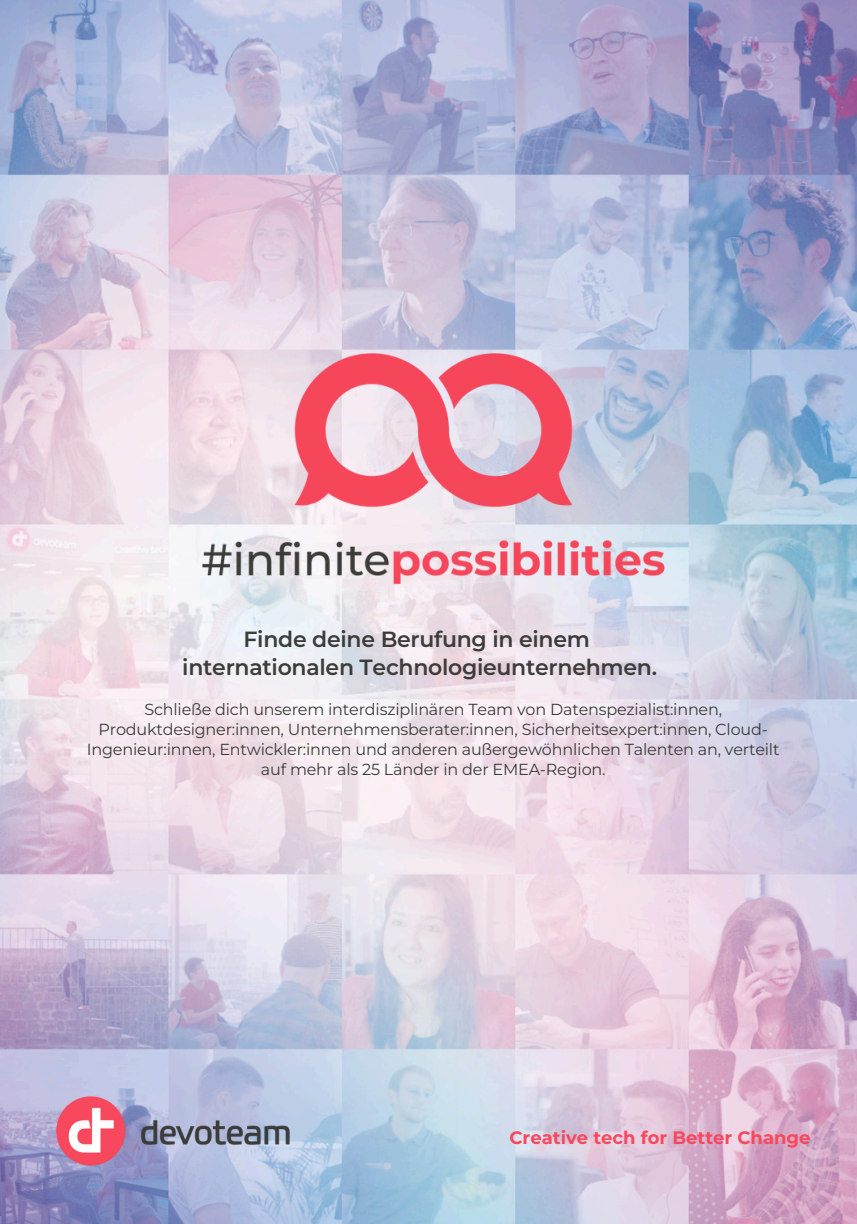
<style>
.page{position:relative;width:857px;height:1224px;background:#fff}
.page>*{position:absolute;margin:0;border:0;box-sizing:border-box;transform-origin:0 0}
.t1{font:600 22px/28.4px "Montserrat";letter-spacing:-.01em;color:#3c3c3a;text-align:center}
.t2{font:700 18px "Montserrat";color:#f8485e}
.t3{font:16px/20px "Montserrat";letter-spacing:-.01em;color:#3c3c3a;text-align:center}
</style>
<div class="page">
<img style="left:0;top:0;width:856px;height:1224px">
<img style="left:174px;top:324px;width:519px;height:290px">
<img style="left:33px;top:1073px;width:280px;height:117px">
<p class="t1" style="left:182px;top:625px;width:476px">Finde deine Berufung in einem internationalen Technologieunternehmen.</p>
<h2 class="t3" style="left:87px;top:699px;width:694px">Schließe dich unserem interdisziplinären Team von Datenspezialist:innen, Produktdesigner:innen, Unternehmensberater:innen, Sicherheitsexpert:innen, Cloud-Ingenieur:innen, Entwickler:innen und anderen außergewöhnlichen Talenten an, verteilt auf mehr als 25 Länder in der EMEA-Region.</h2>
<p class="t2" style="left:509px;top:1127px;width:302px">Creative tech for Better Change</p>
</div>
